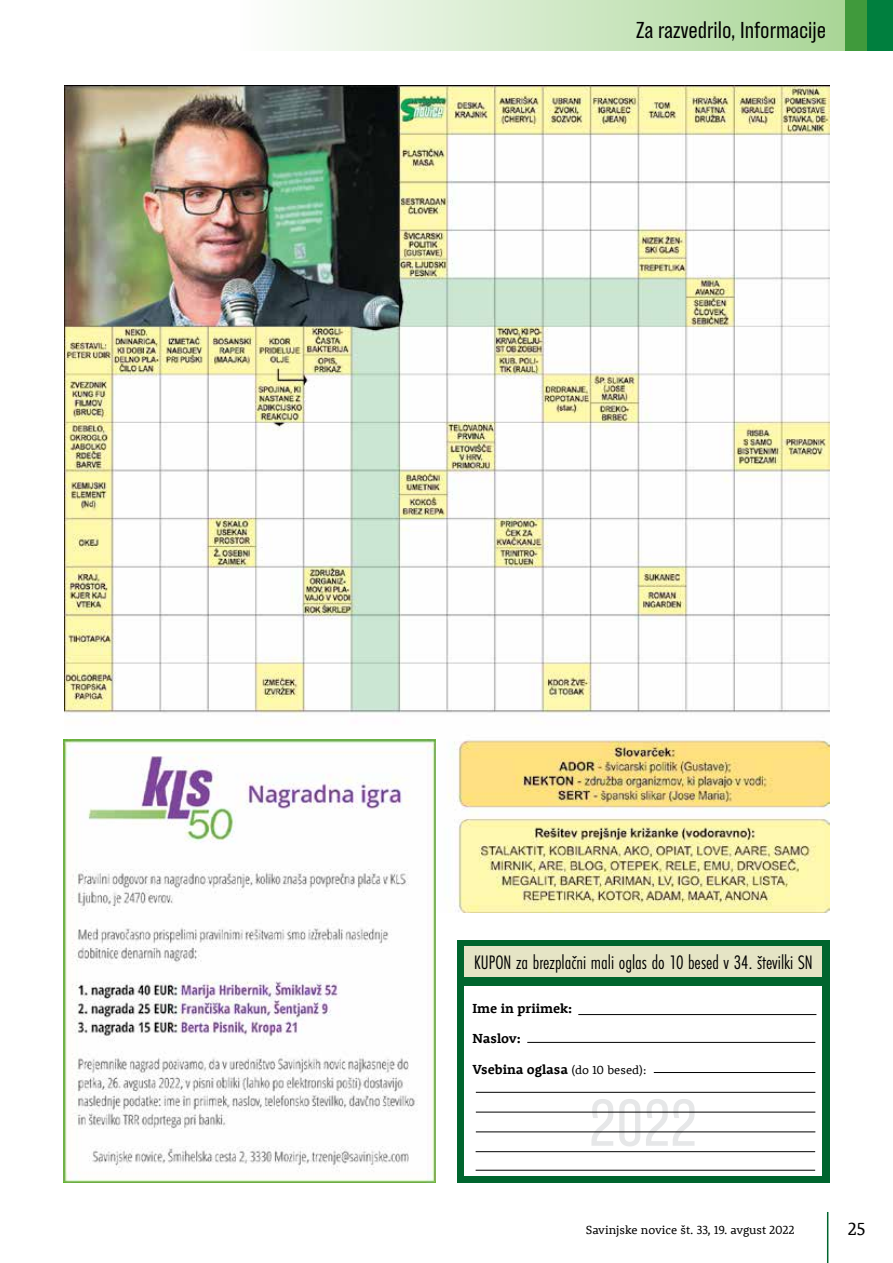
<style>
.page{position:relative;width:893px;height:1263px;background:#fff}
.page>*{position:absolute;margin:0;border:0;box-sizing:border-box;transform-origin:0 0}
.t1{font:60px "TT Backwards Sans Regular";color:#e6e7e8}
.t2{font:21px "TT Backwards Sans Regular";color:#000}
.t3{font:20.25px "Futura PT Cond";color:#000}
.t4{font:18px "Rooney";color:#000}
.t5{font:700 13.5px "Rooney";color:#000}
.t6{font:12px "Rooney";color:#000}
.s1{font-weight:400;font-size:12px}
</style>
<div class="page">
<div style="left:240px;top:0;width:653px;height:51px;background:linear-gradient(to right,#fefefe,#a2d28e)"></div>
<hr style="left:827px;top:1212px;width:1px;height:51px;background:#00652e">
<div style="left:846px;top:0;width:23px;height:51px;background:#409a3c"></div>
<div style="left:867px;top:0;width:26px;height:51px;background:#007f3e"></div>
<div style="left:457px;top:940px;width:372px;height:242px;background:#00652e"></div>
<div style="left:465px;top:986px;width:357px;height:190px;background:#fff"></div>
<div style="left:465px;top:946px;width:357px;height:31px;background:#e5e4c5"></div>
<hr style="left:578px;top:1014px;width:238px;height:1px;background:#000">
<hr style="left:654px;top:1072px;width:161px;height:1px;background:#000">
<hr style="left:527px;top:1042px;width:288px;height:1px;background:#000">
<hr style="left:476px;top:1092px;width:339px;height:1px;background:#000">
<hr style="left:476px;top:1112px;width:339px;height:1px;background:#000">
<hr style="left:476px;top:1131px;width:339px;height:1px;background:#000">
<hr style="left:476px;top:1151px;width:339px;height:1px;background:#000">
<hr style="left:476px;top:1170px;width:339px;height:1px;background:#000">
<img style="left:64px;top:85px;width:765px;height:827px">
<img style="left:64px;top:740px;width:372px;height:442px">
<p class="t2" style="left:636px;top:17px;width:191px">Za razvedrilo, Informacije</p>
<p class="t3" style="left:474px;top:950px;width:340px">KUPON za brezplačni mali oglas do 10 besed v 34. številki SN</p>
<p class="t5" style="left:472px;top:999px;width:101px">Ime in priimek:</p>
<p class="t5" style="left:472px;top:1029px;width:50px">Naslov:</p>
<p class="t5" style="left:472px;top:1060px;width:175px">Vsebina oglasa <span class="s1">(do 10 besed):</span></p>
<h1 class="t1" style="left:589px;top:1084px;width:109px">2022</h1>
<p class="t6" style="left:586px;top:1221px;width:210px">Savinjske novice št. 33, 19. avgust 2022</p>
<p class="t4" style="left:848px;top:1216px;width:19px">25</p>
</div>
